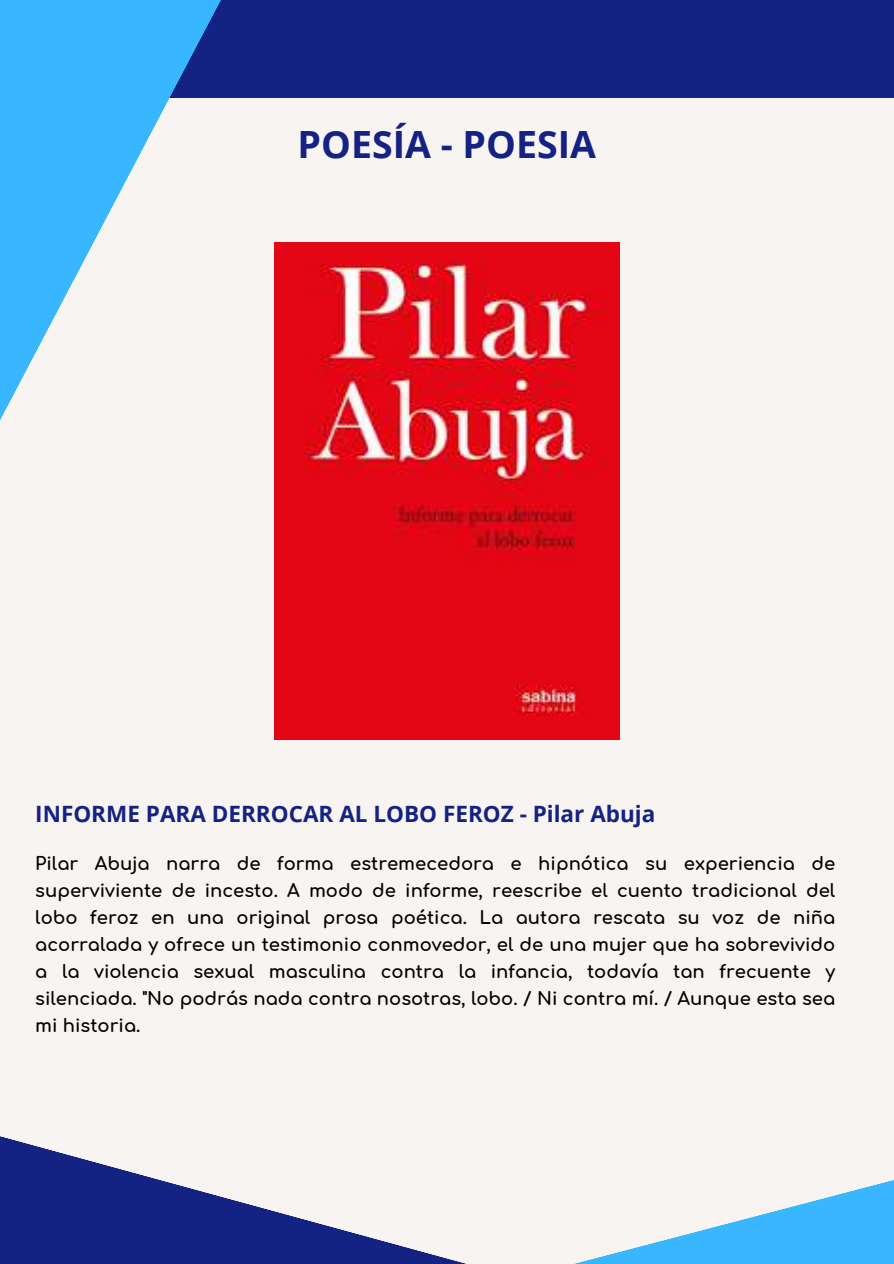
<style>
.page{position:relative;width:894px;height:1264px;background:#fff}
.page>*{position:absolute;margin:0;border:0;box-sizing:border-box;transform-origin:0 0}
.t1{font:700 37.5px "Open Sans";color:#132283}
.t2{font:700 22.5px "Open Sans";color:#132283}
.t3{font:700 18px/27px "Comfortaa";color:#000;text-align:justify}
</style>
<div class="page">
<div style="left:0;top:0;width:893px;height:1263px;background:#f8f4f1"></div>
<svg style="left:0;top:1136px;width:250px;height:127px;fill:#132283"></svg>
<svg style="left:250px;top:1180px;width:643px;height:83px"></svg>
<div style="left:0;top:0;width:893px;height:97px;background:#132283"></div>
<svg style="left:0;top:0;width:250px;height:420px"></svg>
<img style="left:274px;top:242px;width:344px;height:498px">
<h1 class="t1" style="left:297px;top:118px;width:300px">POESÍA - POESIA</h1>
<p class="t2" style="left:35px;top:797px;width:621px">INFORME PARA DERROCAR AL LOBO FEROZ - Pilar Abuja</p>
<p class="t3" style="left:35px;top:847px;width:801px">Pilar Abuja narra de forma estremecedora e hipnótica su experiencia de superviviente de incesto. A modo de informe, reescribe el cuento tradicional del lobo feroz en una original prosa poética. La autora rescata su voz de niña acorralada y ofrece un testimonio conmovedor, el de una mujer que ha sobrevivido a la violencia sexual masculina contra la infancia, todavía tan frecuente y silenciada. "No podrás nada contra nosotras, lobo. / Ni contra mí. / Aunque esta sea mi historia.</p>
</div>
